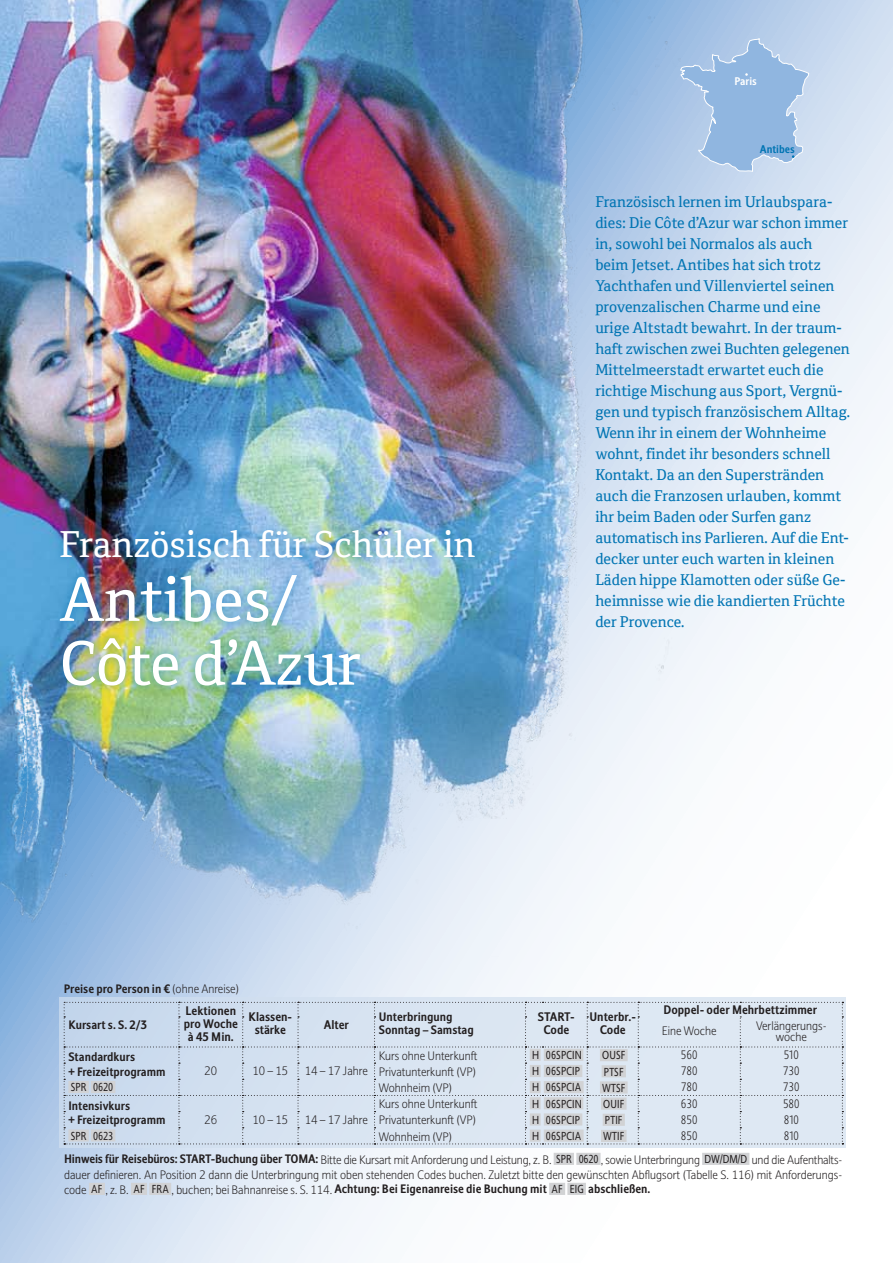
<style>
.page{position:relative;width:893px;height:1263px;background:#fff}
.page>*{position:absolute;margin:0;border:0;box-sizing:border-box;transform-origin:0 0}
.t1{font:60px/63.8px "Cordale Regular SRM";color:#fff}
.t2{font:36px "Cordale Regular SRM";color:#fff}
.t3{font:15px/21px "Cordale Regular SRM";color:#0074b3}
.t4{font:12px "Phoenica Cn";letter-spacing:.01em;color:#231f20}
.t5{font:11.7px/12.8px "Stroudley Bold SRM";color:#231f20;text-align:center}
.t6{font:11.55px/15px "Stroudley Light SRM";color:#231f20;text-align:center}
.t7{font:11.55px/12.8px "Stroudley Bold SRM";color:#231f20}
.t8{font:11.55px "SRM Logo 2009";color:#231f20}
.t9{font:10.5px "Stroudley Bold SRM";color:#0074b3}
.t10{font:10.5px "Stroudley Bold SRM";color:#fff}
.s1{font-family:"Stroudley Light SRM"}
.s2{font-family:"Stroudley Bold SRM"}
.s3{font-family:"Phoenica Cn";font-size:12px}
</style>
<div class="page">
<img style="left:0;top:0;width:893px;height:1263px">
<div style="left:51px;top:520px;width:431px;height:174px;background:#0074b3;opacity:.6"></div>
<svg style="left:60px;top:998px;width:786px;height:150px;background:#d2deec"></svg>
<svg style="left:64px;top:1002px;width:779px;height:142px;background:#d5e1ee"></svg>
<div style="left:530px;top:1049px;width:11px;height:12px;background:#d1d2d4"></div>
<div style="left:544px;top:1049px;width:39px;height:12px;background:#d1d2d4"></div>
<div style="left:600px;top:1049px;width:28px;height:12px;background:#d1d2d4"></div>
<div style="left:530px;top:1065px;width:11px;height:12px;background:#d1d2d4"></div>
<div style="left:544px;top:1065px;width:38px;height:12px;background:#d1d2d4"></div>
<div style="left:602px;top:1065px;width:24px;height:12px;background:#d1d2d4"></div>
<div style="left:68px;top:1081px;width:21px;height:12px;background:#d1d2d4"></div>
<div style="left:91px;top:1081px;width:24px;height:12px;background:#d1d2d4"></div>
<div style="left:530px;top:1081px;width:11px;height:12px;background:#d1d2d4"></div>
<div style="left:544px;top:1081px;width:40px;height:12px;background:#d1d2d4"></div>
<div style="left:600px;top:1081px;width:28px;height:12px;background:#d1d2d4"></div>
<div style="left:530px;top:1097px;width:11px;height:12px;background:#d1d2d4"></div>
<div style="left:544px;top:1097px;width:39px;height:12px;background:#d1d2d4"></div>
<div style="left:601px;top:1097px;width:26px;height:13px;background:#d1d2d4"></div>
<div style="left:530px;top:1113px;width:11px;height:12px;background:#d1d2d4"></div>
<div style="left:544px;top:1113px;width:38px;height:12px;background:#d1d2d4"></div>
<div style="left:603px;top:1114px;width:22px;height:12px;background:#d1d2d4"></div>
<div style="left:68px;top:1129px;width:21px;height:12px;background:#d1d2d4"></div>
<div style="left:91px;top:1129px;width:24px;height:12px;background:#d1d2d4"></div>
<div style="left:530px;top:1129px;width:11px;height:13px;background:#d1d2d4"></div>
<div style="left:544px;top:1129px;width:40px;height:13px;background:#d1d2d4"></div>
<div style="left:601px;top:1130px;width:25px;height:12px;background:#d1d2d4"></div>
<div style="left:554px;top:1153px;width:20px;height:12px;background:#d1d2d4"></div>
<div style="left:576px;top:1153px;width:25px;height:12px;background:#d1d2d4"></div>
<div style="left:702px;top:1153px;width:47px;height:12px;background:#d1d2d4"></div>
<div style="left:89px;top:1183px;width:16px;height:12px;background:#d1d2d4"></div>
<div style="left:131px;top:1183px;width:16px;height:12px;background:#d1d2d4"></div>
<div style="left:149px;top:1183px;width:22px;height:12px;background:#d1d2d4"></div>
<div style="left:549px;top:1183px;width:16px;height:12px;background:#d1d2d4"></div>
<div style="left:567px;top:1183px;width:19px;height:12px;background:#d1d2d4"></div>
<svg style="left:680px;top:38px;width:129px;height:134px;background:#a3c2e5"></svg>
<p class="t10" style="left:734px;top:75px;width:24px">Paris</p>
<h2 class="t2" style="left:60px;top:522px;width:417px">Französisch für Schüler in</h2>
<h1 class="t1" style="left:60px;top:568px;width:303px">Antibes/<br>Côte d’Azur</h1>
<p class="t9" style="left:760px;top:142px;width:36px">Antibes</p>
<p class="t3" style="left:595px;top:191px;width:257px">Französisch lernen im Urlaubspara&shy;dies: Die Côte d’Azur war schon immer in, sowohl bei Normalos als auch<br>beim Jetset. Antibes hat sich trotz Yachthafen und Villenviertel seinen provenzalischen Charme und eine urige Altstadt bewahrt. In der traum&shy;haft zwischen zwei Buchten gelegenen Mittelmeerstadt erwartet euch die richtige Mischung aus Sport, Vergnü&shy;gen und typisch französischem Alltag.<br>Wenn ihr in einem der Wohnheime wohnt, findet ihr besonders schnell Kontakt. Da an den Superstränden auch die Franzosen urlauben, kommt ihr beim Baden oder Surfen ganz automatisch ins Parlieren. Auf die Ent&shy;decker unter euch warten in kleinen Läden hippe Klamotten oder süße Ge&shy;heimnisse wie die kandierten Früchte der Provence.</p>
<p class="t7" style="left:64px;top:983px;width:177px">Preise pro Person in € <span class="s1">(ohne Anreise)</span></p>
<p class="t7" style="left:68px;top:1019px;width:80px">Kursart s. S. 2/3</p>
<p class="t5" style="left:184px;top:1005px;width:56px">Lektionen pro Woche à 45 Min.</p>
<p class="t5" style="left:249px;top:1011px;width:45px">Klassen&shy;stärke</p>
<p class="t5" style="left:324px;top:1019px;width:27px">Alter</p>
<p class="t7" style="left:379px;top:1011px;width:97px">Unterbringung<br>Sonntag – Samstag</p>
<p class="t5" style="left:538px;top:1011px;width:38px">START-<br>Code</p>
<p class="t5" style="left:589px;top:1011px;width:48px">Unterbr.-<br>Code</p>
<p class="t5" style="left:663px;top:1003px;width:155px">Doppel- oder Mehrbettzimmer</p>
<p class="t6" style="left:662px;top:1024px;width:56px">Eine Woche</p>
<p class="t6" style="left:756px;top:1021px;width:72px;line-height:10.5px">Verlängerungs&shy;woche</p>
<p class="t7" style="left:68px;top:1051px;width:68px">Standardkurs</p>
<p class="t6" style="left:379px;top:1048px;width:100px">Kurs ohne Unterkunft</p>
<p class="t4" style="left:532px;top:1048px;width:51px">H 06SPCIN</p>
<p class="t4" style="left:602px;top:1048px;width:25px">OUSF</p>
<p class="t8" style="left:681px;top:1049px;width:18px">560</p>
<p class="t8" style="left:784px;top:1049px;width:17px">510</p>
<p class="t7" style="left:68px;top:1065px;width:99px">+ Freizeitprogramm</p>
<p class="t6" style="left:379px;top:1064px;width:99px">Privatunterkunft (VP)</p>
<p class="t4" style="left:532px;top:1064px;width:50px">H 06SPCIP</p>
<p class="t4" style="left:602px;top:1065px;width:24px">PTSF</p>
<p class="t8" style="left:681px;top:1066px;width:18px">780</p>
<p class="t8" style="left:783px;top:1066px;width:18px">730</p>
<p class="t4" style="left:68px;top:1080px;width:46px">SPR 0620</p>
<p class="t6" style="left:379px;top:1080px;width:75px">Wohnheim (VP)</p>
<p class="t4" style="left:532px;top:1080px;width:51px">H 06SPCIA</p>
<p class="t4" style="left:602px;top:1081px;width:25px">WTSF</p>
<p class="t8" style="left:681px;top:1082px;width:18px">780</p>
<p class="t8" style="left:783px;top:1082px;width:18px">730</p>
<p class="t7" style="left:68px;top:1099px;width:63px">Intensivkurs</p>
<p class="t6" style="left:205px;top:1112px;width:14px">26</p>
<p class="t6" style="left:253px;top:1112px;width:37px">10–15</p>
<p class="t6" style="left:305px;top:1112px;width:65px">14 – 17 Jahre</p>
<p class="t6" style="left:205px;top:1064px;width:14px">20</p>
<p class="t6" style="left:253px;top:1064px;width:37px">10–15</p>
<p class="t6" style="left:305px;top:1064px;width:65px">14 – 17 Jahre</p>
<p class="t6" style="left:379px;top:1096px;width:100px">Kurs ohne Unterkunft</p>
<p class="t4" style="left:532px;top:1097px;width:51px">H 06SPCIN</p>
<p class="t4" style="left:603px;top:1097px;width:23px">OUIF</p>
<p class="t8" style="left:681px;top:1098px;width:18px">630</p>
<p class="t8" style="left:783px;top:1098px;width:18px">580</p>
<p class="t7" style="left:68px;top:1114px;width:99px">+ Freizeitprogramm</p>
<p class="t6" style="left:379px;top:1113px;width:99px">Privatunterkunft (VP)</p>
<p class="t4" style="left:532px;top:1113px;width:50px">H 06SPCIP</p>
<p class="t4" style="left:603px;top:1113px;width:21px">PTIF</p>
<p class="t8" style="left:681px;top:1114px;width:18px">850</p>
<p class="t8" style="left:784px;top:1114px;width:17px">810</p>
<p class="t4" style="left:68px;top:1129px;width:46px">SPR 0623</p>
<p class="t6" style="left:379px;top:1129px;width:75px">Wohnheim (VP)</p>
<p class="t4" style="left:532px;top:1129px;width:51px">H 06SPCIA</p>
<p class="t4" style="left:603px;top:1129px;width:23px">WTIF</p>
<p class="t8" style="left:681px;top:1130px;width:18px">850</p>
<p class="t8" style="left:784px;top:1130px;width:17px">810</p>
<p class="t6" style="left:64px;top:1152px;width:780px;text-align:left"><span class="s2">Hinweis für Reisebüros: START-Buchung über TOMA:</span> Bitte die Kursart mit Anforderung und Leistung, z. B. <span class="s3">SPR 0620</span> , sowie Unterbringung <span class="s3">DW/DM/D</span> und die Aufenthalts&shy;dauer definieren. An Position 2 dann die Unterbringung mit oben stehenden Codes buchen. Zuletzt bitte den gewünschten Abflugsort (Tabelle S. 116) mit Anforderungs&shy;code <span class="s3">AF</span> ,z.B. <span class="s3">AF FRA</span></p>
<p class="t7" style="left:172px;top:1183px;width:480px"><span class="s1">, buchen; bei Bahnanreise s. S. 114.</span> Achtung: Bei Eigenanreise die Buchung mit <span class="s3">AF EIG</span> abschließen.</p>
</div>
